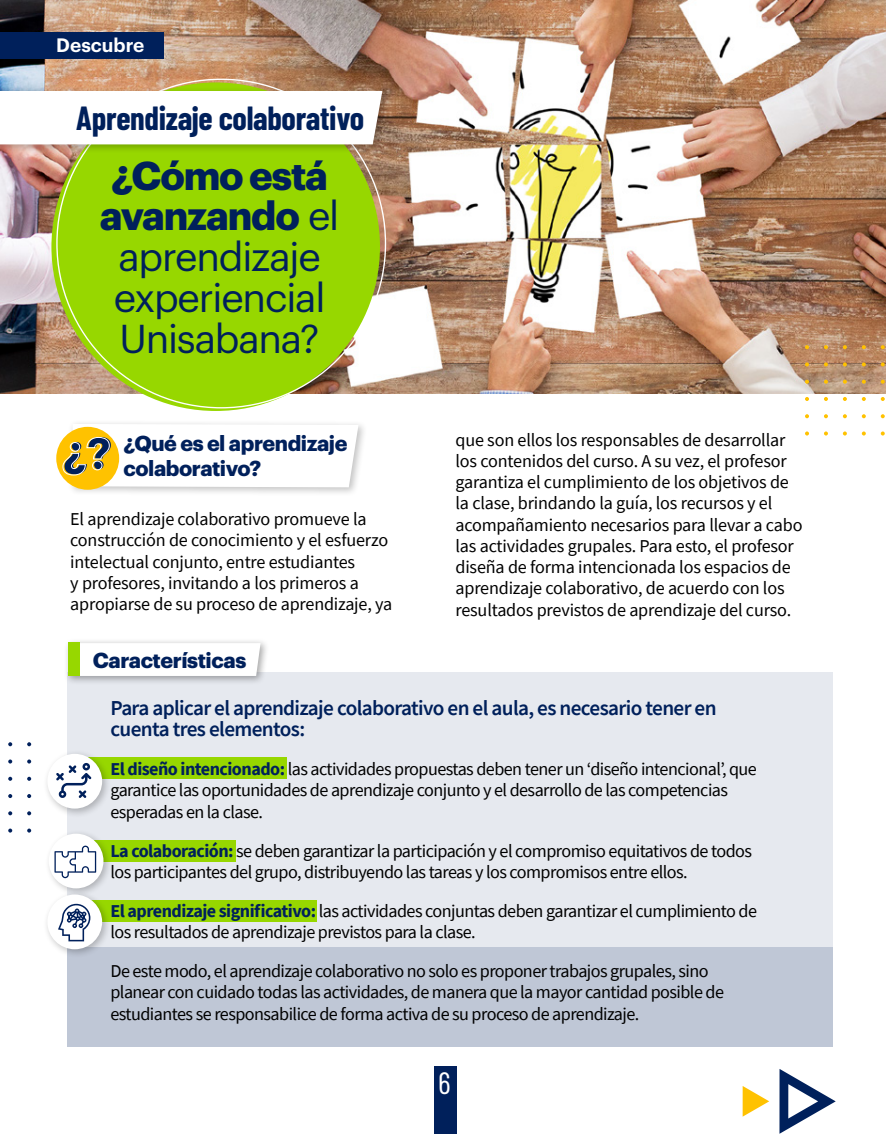
<style>
.page{position:relative;width:886px;height:1134px;background:#fff}
.page>*{position:absolute;margin:0;border:0;box-sizing:border-box;transform-origin:0 0}
.t1{font:39.5px/40.8px "Graphik";letter-spacing:-.03em;color:#00205b;text-align:center}
.t2{font:700 32.62px "Barlow Condensed";letter-spacing:-.01em;color:#00205b}
.t3{font:30.75px "Barlow Condensed";color:#fff}
.t4{font:600 21.25px/21.2px "Source Sans Pro";letter-spacing:-.03em;color:#00205b}
.t5{font:700 21.25px/25px "Graphik";letter-spacing:-.02em;color:#00205b}
.t6{font:600 19px "Graphik";color:#fff}
.t7{font:18.12px/21.2px "Source Sans Pro";letter-spacing:-.03em;color:#000}
.t8{font:18.12px/21.2px "Source Sans Pro";letter-spacing:-.01em;color:#000}
.s1{font-weight:700}
.s2{font-weight:700;color:#00205b}
</style>
<div class="page">
<div style="left:68px;top:672px;width:764px;height:374px;background:#e6e9ef"></div>
<div style="left:68px;top:947px;width:764px;height:99px;background:#bfc7d6"></div>
<img style="left:0;top:0;width:886px;height:394px">
<div style="left:0;top:32px;width:163px;height:26px;background:#00205b"></div>
<svg style="left:8px;top:742px;width:4px;height:4px"></svg>
<svg style="left:27px;top:742px;width:4px;height:4px"></svg>
<svg style="left:8px;top:759px;width:4px;height:4px"></svg>
<svg style="left:27px;top:759px;width:4px;height:4px"></svg>
<svg style="left:8px;top:777px;width:4px;height:4px"></svg>
<svg style="left:27px;top:777px;width:4px;height:4px"></svg>
<svg style="left:8px;top:794px;width:4px;height:4px"></svg>
<svg style="left:27px;top:794px;width:4px;height:4px"></svg>
<svg style="left:8px;top:811px;width:4px;height:4px"></svg>
<svg style="left:27px;top:811px;width:4px;height:4px"></svg>
<svg style="left:8px;top:828px;width:4px;height:5px"></svg>
<svg style="left:27px;top:828px;width:4px;height:5px"></svg>
<svg style="left:805px;top:345px;width:4px;height:4px"></svg>
<svg style="left:824px;top:345px;width:4px;height:4px"></svg>
<svg style="left:843px;top:345px;width:4px;height:4px"></svg>
<svg style="left:862px;top:345px;width:4px;height:4px"></svg>
<svg style="left:881px;top:345px;width:4px;height:4px"></svg>
<svg style="left:805px;top:362px;width:4px;height:4px"></svg>
<svg style="left:824px;top:362px;width:4px;height:4px"></svg>
<svg style="left:843px;top:362px;width:4px;height:4px"></svg>
<svg style="left:862px;top:362px;width:4px;height:4px"></svg>
<svg style="left:881px;top:362px;width:4px;height:4px"></svg>
<svg style="left:805px;top:380px;width:4px;height:4px"></svg>
<svg style="left:824px;top:380px;width:4px;height:4px"></svg>
<svg style="left:843px;top:380px;width:4px;height:4px"></svg>
<svg style="left:862px;top:380px;width:4px;height:4px"></svg>
<svg style="left:881px;top:380px;width:4px;height:4px"></svg>
<svg style="left:805px;top:397px;width:4px;height:4px"></svg>
<svg style="left:824px;top:397px;width:4px;height:4px"></svg>
<svg style="left:843px;top:397px;width:4px;height:4px"></svg>
<svg style="left:862px;top:397px;width:4px;height:4px"></svg>
<svg style="left:881px;top:397px;width:4px;height:4px"></svg>
<svg style="left:805px;top:414px;width:4px;height:4px"></svg>
<svg style="left:824px;top:414px;width:4px;height:4px"></svg>
<svg style="left:843px;top:414px;width:4px;height:4px"></svg>
<svg style="left:862px;top:414px;width:4px;height:4px"></svg>
<svg style="left:881px;top:414px;width:4px;height:4px"></svg>
<svg style="left:805px;top:431px;width:4px;height:4px"></svg>
<svg style="left:824px;top:431px;width:4px;height:4px"></svg>
<svg style="left:843px;top:431px;width:4px;height:4px"></svg>
<svg style="left:862px;top:431px;width:4px;height:4px"></svg>
<svg style="left:881px;top:431px;width:4px;height:4px"></svg>
<svg style="left:743px;top:1086px;width:26px;height:31px"></svg>
<svg style="left:779px;top:1069px;width:57px;height:65px"></svg>
<div style="left:434px;top:1066px;width:22px;height:68px;background:#00205b"></div>
<div style="left:51px;top:82px;width:329px;height:329px;background:#97d700;border-radius:50%"></div>
<div style="left:0;top:87px;width:391px;height:67px;background:#000;opacity:.25"></div>
<div style="left:0;top:91px;width:382px;height:53px;background:#fff"></div>
<div style="left:68px;top:419px;width:299px;height:78px;background:#000;opacity:.24"></div>
<div style="left:63px;top:638px;width:207px;height:47px;background:#000;opacity:.35"></div>
<svg style="left:79px;top:643px;width:182px;height:33px"></svg>
<div style="left:68px;top:642px;width:11px;height:34px;background:#97d700"></div>
<div style="left:68px;top:757px;width:219px;height:22px;background:#97d700"></div>
<div style="left:68px;top:840px;width:168px;height:21px;background:#97d700"></div>
<div style="left:68px;top:900px;width:249px;height:22px;background:#97d700"></div>
<svg style="left:56px;top:427px;width:63px;height:63px"></svg>
<svg style="left:62px;top:424px;width:296px;height:63px"></svg>
<div style="left:43px;top:749px;width:68px;height:69px;background:#000;opacity:.25"></div>
<div style="left:47px;top:754px;width:55px;height:54px;background:#fff;border-radius:50%"></div>
<div style="left:44px;top:829px;width:69px;height:69px;background:#000;opacity:.25"></div>
<div style="left:49px;top:834px;width:54px;height:54px;background:#fff;border-radius:50%"></div>
<div style="left:43px;top:890px;width:68px;height:69px;background:#000;opacity:.25"></div>
<div style="left:47px;top:894px;width:55px;height:55px;background:#fff;border-radius:50%"></div>
<svg style="left:54px;top:846px;width:42px;height:32px"></svg>
<svg style="left:58px;top:903px;width:33px;height:38px"></svg>
<svg style="left:56px;top:763px;width:35px;height:35px"></svg>
<p class="t6" style="left:56px;top:31px;width:90px">Descubre</p>
<h2 class="t2" style="left:76px;top:98px;width:290px">Aprendizaje colaborativo</h2>
<h1 class="t1" style="left:100px;top:152px;width:241px"><span class="s1">¿Cómo está avanzando</span> el aprendizaje experiencial<br>Unisabana?</h1>
<p class="t8" style="left:455px;top:429px;width:348px">que son ellos los responsables de desarrollar los contenidos del curso. A su vez, el profesor garantiza el cumplimiento de los objetivos de la clase, brindando la guía, los recursos y el acompañamiento necesarios para llevar a cabo las actividades grupales. Para esto, el profesor diseña de forma intencionada los espacios de aprendizaje colaborativo, de acuerdo con los resultados previstos de aprendizaje del curso.</p>
<p class="t5" style="left:123px;top:429px;width:226px">¿Qué es el aprendizaje colaborativo?</p>
<p class="t8" style="left:70px;top:508px;width:323px">El aprendizaje colaborativo promueve la construcción de conocimiento y el esfuerzo intelectual conjunto, entre estudiantes<br>y profesores, invitando a los primeros a apropiarse de su proceso de aprendizaje, ya</p>
<p class="t5" style="left:93px;top:646px;width:155px">Características</p>
<p class="t4" style="left:110px;top:697px;width:608px">Para aplicar el aprendizaje colaborativo en el aula, es necesario tener en cuenta tres elementos:</p>
<p class="t7" style="left:110px;top:758px;width:648px"><span class="s2">El diseño intencionado:</span> las actividades propuestas deben tener un ‘diseño intencional’, que garantice las oportunidades de aprendizaje conjunto y el desarrollo de las competencias esperadas en la clase.</p>
<p class="t7" style="left:110px;top:840px;width:643px"><span class="s2">La colaboración:</span> se deben garantizar la participación y el compromiso equitativos de todos los participantes del grupo, distribuyendo las tareas y los compromisos entre ellos.</p>
<p class="t7" style="left:110px;top:900px;width:648px"><span class="s2">El aprendizaje significativo:</span> las actividades conjuntas deben garantizar el cumplimiento de los resultados de aprendizaje previstos para la clase.</p>
<p class="t7" style="left:110px;top:960px;width:615px">De este modo, el aprendizaje colaborativo no solo es proponer trabajos grupales, sino planear con cuidado todas las actividades, de manera que la mayor cantidad posible de estudiantes se responsabilice de forma activa de su proceso de aprendizaje.</p>
<h3 class="t3" style="left:438px;top:1064px;width:14px">6</h3>
</div>
